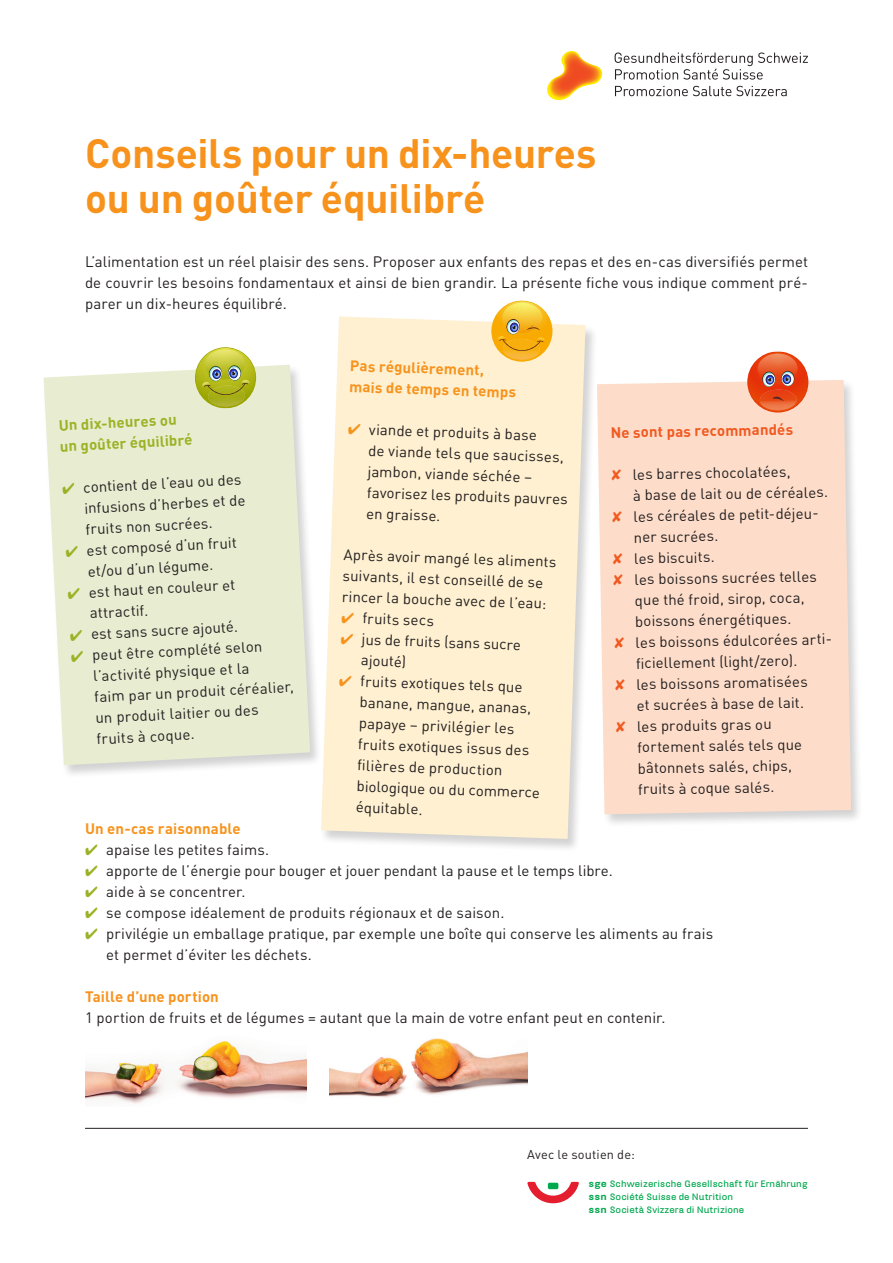
<style>
.page{position:relative;width:893px;height:1263px;background:#fff}
.page>*{position:absolute;margin:0;border:0;box-sizing:border-box;transform-origin:0 0}
.t1{font:700 40.5px/45px "DINOT";letter-spacing:-.005em;color:#f7931d}
.t2{font:15px/21px "DINOT";letter-spacing:.005em;color:#231f20}
.t3{font:700 15px/21px "DINOT";letter-spacing:.01em;color:#f7931d}
.t4{font:700 15px/21px "DINOT";color:#9cb226}
.t5{font:700 15px "DINOT";color:#f15921}
.t6{font:12.75px "DINOT";letter-spacing:.015em;color:#231f20}
.t7{font:700 9px/13px "Hydra Text";letter-spacing:.005em;color:#00a84e}
.s1{color:#9cb226}
.s2{color:#f7931d}
.s3{color:#f15921}
.s4{font-weight:900;font-size:9.45px}
</style>
<div class="page">
<img style="left:547px;top:51px;width:56px;height:50px">
<svg style="left:615px;top:52px;width:193px;height:28px"></svg>
<svg style="left:615px;top:86px;width:172px;height:10px"></svg>
<div style="left:319px;top:316px;width:278px;height:537px;background:#231f20;opacity:.2"></div>
<svg style="left:321px;top:316px;width:264px;height:523px;background:#fdf0d2"></svg>
<svg style="left:491px;top:300px;width:62px;height:62px;background:#f1c352"></svg>
<div style="left:595px;top:380px;width:268px;height:448px;background:#231f20;opacity:.2"></div>
<div style="left:597px;top:380px;width:254px;height:434px;background:#fdddc9"></div>
<svg style="left:747px;top:351px;width:62px;height:62px;background:#e47858"></svg>
<div style="left:42px;top:365px;width:280px;height:414px;background:#231f20;opacity:.2"></div>
<svg style="left:44px;top:365px;width:266px;height:400px;background:#e9edd4"></svg>
<svg style="left:194px;top:347px;width:63px;height:62px;background:#bfc55f"></svg>
<hr style="left:85px;top:1128px;width:723px;height:1px;background:#231f20">
<img style="left:85px;top:1041px;width:221px;height:63px">
<img style="left:329px;top:1038px;width:198px;height:60px">
<svg style="left:527px;top:1182px;width:52px;height:21px"></svg>
<h1 class="t1" style="left:85px;top:129px;width:513px">Conseils pour un dix-heures ou un goûter équilibré</h1>
<p class="t2" style="left:85px;top:250px;width:724px;text-align:justify">L’alimentation est un réel plaisir des sens. Proposer aux enfants des repas et des en-cas diversifiés permet de couvrir les besoins fondamentaux et ainsi de bien grandir. La présente fiche vous indique comment pré&shy;parer un dix-heures équilibré.</p>
<p class="t4" style="left:58px;top:414px;width:134px;rotate:-3deg">Un dix-heures ou un goûter équilibré</p>
<p class="t2" style="left:83px;top:476px;width:163px;text-indent:-21px;rotate:-3deg"><span class="s1">✔</span> contient de l’eau ou des infusions d’herbes et de fruits non sucrées.</p>
<p class="t2" style="left:65px;top:540px;width:173px;text-align:center;rotate:-3deg"><span class="s1">✔</span> est composé d’un fruit et/ou d’un légume.</p>
<p class="t2" style="left:88px;top:581px;width:148px;text-indent:-21px;rotate:-3deg"><span class="s1">✔</span> est haut en couleur et attractif.</p>
<p class="t2" style="left:69px;top:624px;width:170px;rotate:-3deg"><span class="s1">✔</span> est sans sucre ajouté.</p>
<p class="t2" style="left:92px;top:644px;width:201px;text-indent:-21px;rotate:-3deg"><span class="s1">✔</span> peut être complété selon l’activité physique et la<br>faim par un produit céréalier, un produit laitier ou des fruits à coque.</p>
<p class="t3" style="left:350px;top:354px;width:168px;rotate:2deg">Pas régulièrement, mais de temps en temps</p>
<p class="t2" style="left:370px;top:418px;width:202px;text-indent:-21px;rotate:2deg"><span class="s2">✔</span> viande et produits à base<br>de viande tels que saucisses, jambon, viande séchée – favorisez les produits pauvres en graisse.</p>
<p class="t2" style="left:344px;top:543px;width:215px;rotate:2deg">Après avoir mangé les aliments suivants, il est conseillé de se rincer la bouche avec de l’eau:</p>
<p class="t2" style="left:342px;top:606px;width:94px;rotate:2deg"><span class="s2">✔</span> fruits secs</p>
<p class="t2" style="left:362px;top:628px;width:161px;text-indent:-21px;rotate:2deg"><span class="s2">✔</span> jus de fruits (sans sucre ajouté)</p>
<p class="t2" style="left:361px;top:670px;width:185px;text-indent:-21px;rotate:2deg"><span class="s2">✔</span> fruits exotiques tels que banane, mangue, ananas, papaye – privilégier les fruits exotiques issus des<br>fi lières de production biologique ou du commerce équitable.</p>
<p class="t5" style="left:610px;top:422px;width:184px;rotate:-1deg">Ne sont pas recommandés</p>
<p class="t2" style="left:611px;top:463px;width:181px;rotate:-1deg"><span class="s3">✘</span> les barres chocolatées,</p>
<p class="t2" style="left:633px;top:484px;width:197px;rotate:-1deg">à base de lait ou de céréales.</p>
<p class="t2" style="left:612px;top:505px;width:209px;rotate:-1deg"><span class="s3">✘</span> les céréales de petit-déjeu-</p>
<p class="t2" style="left:633px;top:526px;width:86px;rotate:-1deg">ner sucrées.</p>
<p class="t2" style="left:613px;top:547px;width:103px;rotate:-1deg"><span class="s3">✘</span> les biscuits.</p>
<p class="t2" style="left:613px;top:568px;width:205px;rotate:-1deg"><span class="s3">✘</span> les boissons sucrées telles</p>
<p class="t2" style="left:635px;top:589px;width:171px;rotate:-1deg">que thé froid, sirop, coca,</p>
<p class="t2" style="left:635px;top:610px;width:158px;rotate:-1deg">boissons énergétiques.</p>
<p class="t2" style="left:614px;top:631px;width:220px;rotate:-1deg"><span class="s3">✘</span> les boissons édulcorées arti-</p>
<p class="t2" style="left:636px;top:652px;width:163px;rotate:-1deg">fi ciellement (light/zero).</p>
<p class="t2" style="left:615px;top:673px;width:194px;rotate:-1deg"><span class="s3">✘</span> les boissons aromatisées</p>
<p class="t2" style="left:636px;top:694px;width:169px;rotate:-1deg">et sucrées à base de lait.</p>
<p class="t2" style="left:616px;top:715px;width:157px;rotate:-1deg"><span class="s3">✘</span> les produits gras ou</p>
<p class="t2" style="left:637px;top:736px;width:166px;rotate:-1deg">fortement salés tels que</p>
<p class="t2" style="left:638px;top:757px;width:156px;rotate:-1deg">bâtonnets salés, chips,</p>
<p class="t2" style="left:638px;top:778px;width:138px;rotate:-1deg">fruits à coque salés.</p>
<p class="t3" style="left:85px;top:817px;width:157px">Un en-cas raisonnable</p>
<p class="t2" style="left:85px;top:838px;width:186px"><span class="s1">✔</span> apaise les petites faims.</p>
<p class="t2" style="left:85px;top:859px;width:529px"><span class="s1">✔</span> apporte de l’énergie pour bouger et jouer pendant la pause et le temps libre.</p>
<p class="t2" style="left:85px;top:880px;width:162px"><span class="s1">✔</span> aide à se concentrer.</p>
<p class="t2" style="left:85px;top:901px;width:421px"><span class="s1">✔</span> se compose idéalement de produits régionaux et de saison.</p>
<p class="t2" style="left:106px;top:922px;width:608px;text-indent:-21px"><span class="s1">✔</span> privilégie un emballage pratique, par exemple une boîte qui conserve les aliments au frais et permet d’éviter les déchets.</p>
<p class="t3" style="left:85px;top:985px;width:135px">Taille d’une portion</p>
<p class="t2" style="left:85px;top:1006px;width:582px">1 portion de fruits et de légumes = autant que la main de votre enfant peut en contenir.</p>
<p class="t6" style="left:527px;top:1145px;width:109px">Avec le soutien de:</p>
<p class="t7" style="left:588px;top:1177px;width:221px"><span class="s4">sge</span> Schweizerische Gesellschaft für Ernährung <span class="s4">ssn</span> Société Suisse de Nutrition<br><span class="s4">ssn</span> Società Svizzera di Nutrizione</p>
</div>
